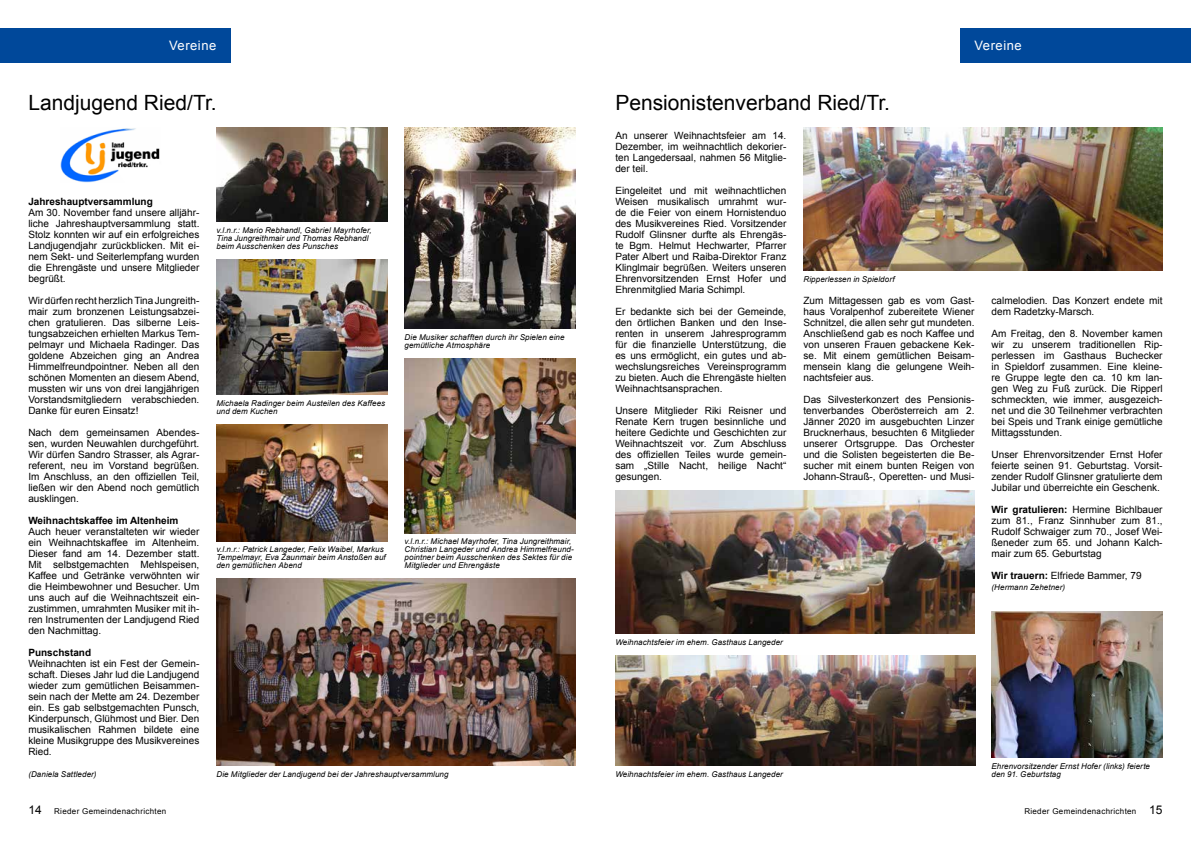
<style>
.page{position:relative;width:1191px;height:842px;background:#fff}
.page>*{position:absolute;margin:0;border:0;box-sizing:border-box;transform-origin:0 0}
.t1{font:21px "Arial";color:#000}
.t2{font:13px "Arial";letter-spacing:.04em;color:#fff}
.t3{font:12px "Arial";color:#000}
.t4{font:10px/11px "Arial";color:#000;text-align:justify}
.t5{font:700 10px "Arial";color:#000}
.t6{font:italic 8px/8px "Arial";letter-spacing:.01em;color:#000}
.t7{font:8px "Arial";letter-spacing:.04em;color:#000}
.s1{font-weight:700}
.s2{font-size:12px}
</style>
<div class="page">
<div style="left:0;top:28px;width:230px;height:34px;background:#00489a"></div>
<div style="left:960px;top:28px;width:231px;height:34px;background:#00489a"></div>
<img style="left:216px;top:259px;width:171px;height:136px">
<img style="left:216px;top:578px;width:359px;height:187px">
<img style="left:216px;top:424px;width:171px;height:117px">
<img style="left:404px;top:358px;width:171px;height:175px">
<img style="left:404px;top:127px;width:171px;height:202px">
<img style="left:216px;top:127px;width:171px;height:94px">
<img style="left:615px;top:490px;width:359px;height:143px">
<img style="left:615px;top:655px;width:360px;height:110px">
<img style="left:991px;top:611px;width:171px;height:147px">
<img style="left:803px;top:127px;width:359px;height:143px">
<img style="left:60px;top:128px;width:100px;height:54px">
<h2 class="t2" style="left:169px;top:37px;width:49px">Vereine</h2>
<h2 class="t2" style="left:974px;top:37px;width:49px">Vereine</h2>
<h1 class="t1" style="left:28px;top:89px;width:190px">Landjugend Ried/Tr.</h1>
<p class="t5" style="left:28px;top:194px;width:126px">Jahreshauptversammlung</p>
<p class="t4" style="left:28px;top:207px;width:173px">Am 30. November fand unsere alljähr&shy;liche Jahreshauptversammlung statt.<br>Stolz konnten wir auf ein erfolgreiches Landjugendjahr zurückblicken. Mit ei&shy;nem Sekt- und Seiterlempfang wurden die Ehrengäste und unsere Mitglieder begrüßt.</p>
<p class="t4" style="left:28px;top:295px;width:173px">Wir dürfen recht herzlich Tina Jungreith&shy;mair zum bronzenen Leistungsabzei&shy;chen gratulieren. Das silberne Leis&shy;tungsabzeichen erhielten Markus Tem&shy;pelmayr und Michaela Radinger. Das goldene Abzeichen ging an Andrea Himmelfreundpointner. Neben all den schönen Momenten an diesem Abend, mussten wir uns von drei langjährigen Vorstandsmitgliedern verabschieden.<br>Danke für euren Einsatz!</p>
<p class="t4" style="left:28px;top:427px;width:173px">Nach dem gemeinsamen Abendes&shy;sen, wurden Neuwahlen durchgeführt.<br>Wir dürfen Sandro Strasser, als Agrar&shy;referent, neu im Vorstand begrüßen.<br>Im Anschluss, an den offiziellen Teil, ließen wir den Abend noch gemütlich ausklingen.</p>
<p class="t5" style="left:28px;top:513px;width:152px">Weihnachtskaffee im Altenheim</p>
<p class="t4" style="left:28px;top:526px;width:173px">Auch heuer veranstalteten wir wieder ein Weihnachtskaffee im Altenheim.<br>Dieser fand am 14. Dezember statt.<br>Mit selbstgemachten Mehlspeisen, Kaffee und Getränke verwöhnten wir die Heimbewohner und Besucher. Um uns auch auf die Weihnachtszeit ein&shy;zustimmen, umrahmten Musiker mit ih&shy;ren Instrumenten der Landjugend Ried den Nachmittag.</p>
<p class="t5" style="left:28px;top:645px;width:64px">Punschstand</p>
<p class="t4" style="left:28px;top:658px;width:173px">Weihnachten ist ein Fest der Gemein&shy;schaft. Dieses Jahr lud die Landjugend wieder zum gemütlichen Beisammen&shy;sein nach der Mette am 24. Dezember ein. Es gab selbstgemachten Punsch, Kinderpunsch, Glühmost und Bier. Den musikalischen Rahmen bildete eine kleine Musikgruppe des Musikvereines Ried.</p>
<p class="t6" style="left:28px;top:770px;width:70px">(Daniela Sattleder)</p>
<p class="t6" style="left:216px;top:226px;width:157px">v.l.n.r.: Mario Rebhandl, Gabriel Mayrhofer,<br>Tina Jungreithmair und Thomas Rebhandl beim Ausschenken des Punsches</p>
<p class="t6" style="left:404px;top:333px;width:161px">Die Musiker schafften durch ihr Spielen eine gemütliche Atmosphäre</p>
<p class="t6" style="left:216px;top:399px;width:170px">Michaela Radinger beim Austeilen des Kaffees und dem Kuchen</p>
<p class="t6" style="left:216px;top:545px;width:171px">v.l.n.r.: Patrick Langeder, Felix Waibel, Markus<br>Tempelmayr, Eva Zaunmair beim Anstoßen auf den gemütlichen Abend</p>
<p class="t6" style="left:404px;top:537px;width:171px">v.l.n.r.: Michael Mayrhofer, Tina Jungreithmair, Christian Langeder und Andrea Himmelfreund&shy;pointner beim Ausschenken des Sektes für die Mitglieder und Ehrengäste</p>
<p class="t6" style="left:216px;top:770px;width:234px">Die Mitglieder der Landjugend bei der Jahreshauptversammlung</p>
<h1 class="t1" style="left:615px;top:89px;width:276px">Pensionistenverband Ried/Tr.</h1>
<p class="t4" style="left:615px;top:130px;width:173px">An unserer Weihnachtsfeier am 14.<br>Dezember, im weihnachtlich dekorier&shy;ten Langedersaal, nahmen 56 Mitglie&shy;der teil.</p>
<p class="t4" style="left:615px;top:185px;width:173px">Eingeleitet und mit weihnachtlichen Weisen musikalisch umrahmt wur&shy;de die Feier von einem Hornistenduo des Musikvereines Ried. Vorsitzender Rudolf Glinsner durfte als Ehrengäs&shy;te Bgm. Helmut Hechwarter, Pfarrer Pater Albert und Raiba-Direktor Franz Klinglmair begrüßen. Weiters unseren Ehrenvorsitzenden Ernst Hofer und Ehrenmitglied Maria Schimpl.</p>
<p class="t4" style="left:615px;top:306px;width:173px">Er bedankte sich bei der Gemeinde, den örtlichen Banken und den Inse&shy;renten in unserem Jahresprogramm für die finanzielle Unterstützung, die es uns ermöglicht, ein gutes und ab&shy;wechslungsreiches Vereinsprogramm zu bieten. Auch die Ehrengäste hielten Weihnachtsansprachen.</p>
<p class="t4" style="left:615px;top:405px;width:173px">Unsere Mitglieder Riki Reisner und Renate Kern trugen besinnliche und heitere Gedichte und Geschichten zur Weihnachtszeit vor. Zum Abschluss des offiziellen Teiles wurde gemein&shy;sam „Stille Nacht, heilige Nacht“ gesungen.</p>
<p class="t6" style="left:803px;top:275px;width:93px">Ripperlessen in Spieldorf</p>
<p class="t4" style="left:803px;top:295px;width:173px">Zum Mittagessen gab es vom Gast&shy;haus Voralpenhof zubereitete Wiener Schnitzel, die allen sehr gut mundeten.<br>Anschließend gab es noch Kaffee und von unseren Frauen gebackene Kek&shy;se. Mit einem gemütlichen Beisam&shy;mensein klang die gelungene Weih&shy;nachtsfeier aus.</p>
<p class="t4" style="left:803px;top:394px;width:173px">Das Silvesterkonzert des Pensionis&shy;tenverbandes Oberösterreich am 2.<br>Jänner 2020 im ausgebuchten Linzer Brucknerhaus, besuchten 6 Mitglieder unserer Ortsgruppe. Das Orchester und die Solisten begeisterten die Be&shy;sucher mit einem bunten Reigen von Johann-Strauß-, Operetten- und Musi-</p>
<p class="t4" style="left:991px;top:295px;width:173px">calmelodien. Das Konzert endete mit dem Radetzky-Marsch.</p>
<p class="t4" style="left:991px;top:328px;width:173px">Am Freitag, den 8. November kamen wir zu unserem traditionellen Rip&shy;perlessen im Gasthaus Buchecker in Spieldorf zusammen. Eine kleine&shy;re Gruppe legte den ca. 10 km lan&shy;gen Weg zu Fuß zurück. Die Ripperl schmeckten, wie immer, ausgezeich&shy;net und die 30 Teilnehmer verbrachten bei Speis und Trank einige gemütliche Mittagsstunden.</p>
<p class="t4" style="left:991px;top:449px;width:173px">Unser Ehrenvorsitzender Ernst Hofer feierte seinen 91. Geburtstag. Vorsit&shy;zender Rudolf Glinsner gratulierte dem Jubilar und überreichte ein Geschenk.</p>
<p class="t4" style="left:991px;top:504px;width:173px"><span class="s1">Wir gratulieren:</span> Hermine Bichlbauer zum 81., Franz Sinnhuber zum 81., Rudolf Schwaiger zum 70., Josef Wei&shy;ßeneder zum 65. und Johann Kalch&shy;mair zum 65. Geburtstag</p>
<p class="t4" style="left:991px;top:570px;width:151px"><span class="s1">Wir trauern:</span> Elfriede Bammer, 79</p>
<p class="t6" style="left:991px;top:583px;width:75px">(Hermann Zehetner)</p>
<p class="t6" style="left:615px;top:638px;width:169px">Weihnachtsfeier im ehem. Gasthaus Langeder</p>
<p class="t6" style="left:615px;top:770px;width:169px">Weihnachtsfeier im ehem. Gasthaus Langeder</p>
<p class="t6" style="left:991px;top:762px;width:160px">Ehrenvorsitzender Ernst Hofer (links) feierte den 91. Geburtstag</p>
<p class="t3" style="left:28px;top:801px;width:15px">14</p>
<p class="t7" style="left:54px;top:805px;width:114px">Rieder Gemeindenachrichten</p>
<p class="t7" style="left:1024px;top:805px;width:140px">Rieder Gemeindenachrichten <span class="s2">15</span></p>
</div>
